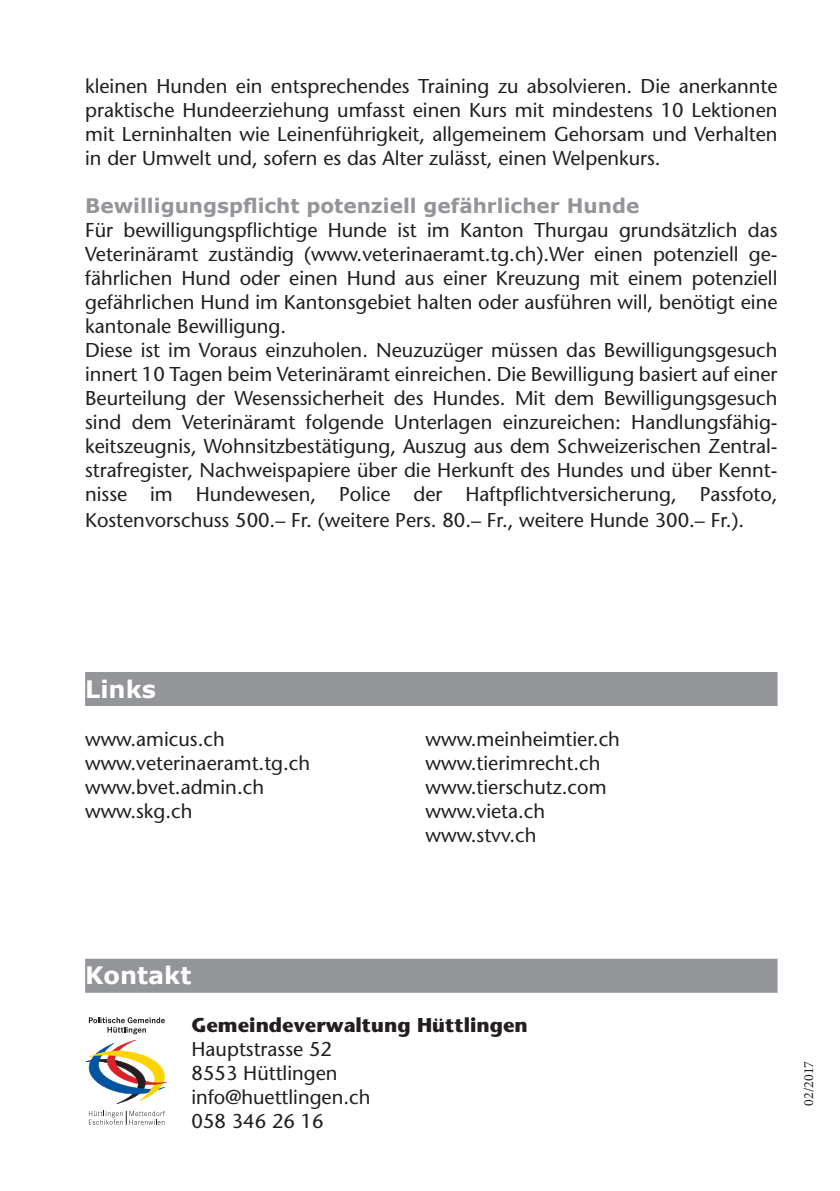
<style>
.page{position:relative;width:840px;height:1191px;background:#fff}
.page>*{position:absolute;margin:0;border:0;box-sizing:border-box;transform-origin:0 0}
.t1{font:700 24px "Verdana";color:#fff}
.t2{font:20px/24px "Stone Sans";color:#231f20}
.t3{font:700 20px "Verdana";color:#939598}
.t4{font:700 20px "Stone Sans";color:#231f20}
.t5{font:14px "Minion Pro";color:#231f20}
</style>
<div class="page">
<div style="left:85px;top:672px;width:692px;height:34px;background:#939598"></div>
<div style="left:85px;top:958px;width:692px;height:34px;background:#939598"></div>
<svg style="left:85px;top:1017px;width:82px;height:86px"></svg>
<svg style="left:89px;top:1110px;width:76px;height:14px"></svg>
<p class="t2" style="left:85px;top:74px;width:693px;text-align:justify">kleinen Hunden ein entsprechendes Training zu absolvieren. Die anerkannte praktische Hundeerziehung umfasst einen Kurs mit mindestens 10 Lektionen mit Lerninhalten wie Leinenführigkeit, allgemeinem Gehorsam und Verhalten in der Umwelt und, sofern es das Alter zulässt, einen Welpenkurs.</p>
<p class="t3" style="left:85px;top:192px;width:555px">Bewilligungspflicht potenziell gefährlicher Hunde</p>
<p class="t2" style="left:85px;top:218px;width:693px">Für bewilligungspflichtige Hunde ist im Kanton Thurgau grundsätzlich das Veterinäramt zuständig (www.veterinaeramt.tg.ch).Wer einen potenziell ge&shy;fährlichen Hund oder einen Hund aus einer Kreuzung mit einem potenziell gefährlichen Hund im Kantonsgebiet halten oder ausführen will, benötigt eine kantonale Bewilligung.<br>Diese ist im Voraus einzuholen. Neuzuzüger müssen das Bewilligungsgesuch innert 10 Tagen beim Veterinäramt einreichen. Die Bewilligung basiert auf einer Beurteilung der Wesenssicherheit des Hundes. Mit dem Bewilligungsgesuch sind dem Veterinäramt folgende Unterlagen einzureichen: Handlungsfähig&shy;keitszeugnis, Wohnsitzbestätigung, Auszug aus dem Schweizerischen Zentral&shy;strafregister, Nachweispapiere über die Herkunft des Hundes und über Kennt&shy;nisse im Hundewesen, Police der Haftpflichtversicherung, Passfoto,</p>
<p class="t2" style="left:85px;top:508px;width:660px">Kostenvorschuss 500.– Fr. (weitere Pers. 80.– Fr., weitere Hunde 300.– Fr.).</p>
<p class="t1" style="left:85px;top:672px;width:72px">Links</p>
<p class="t2" style="left:85px;top:726px;width:141px">www.amicus.ch</p>
<p class="t2" style="left:425px;top:726px;width:196px">www.meinheimtier.ch</p>
<p class="t2" style="left:85px;top:750px;width:226px">www.veterinaeramt.tg.ch</p>
<p class="t2" style="left:425px;top:750px;width:176px">www.tierimrecht.ch</p>
<p class="t2" style="left:85px;top:774px;width:180px">www.bvet.admin.ch</p>
<p class="t2" style="left:425px;top:774px;width:182px">www.tierschutz.com</p>
<p class="t2" style="left:85px;top:798px;width:109px">www.skg.ch</p>
<p class="t2" style="left:425px;top:798px;width:121px">www.vieta.ch www.stvv.ch</p>
<p class="t1" style="left:85px;top:958px;width:108px">Kontakt</p>
<p class="t4" style="left:191px;top:1013px;width:337px">Gemeindeverwaltung Hüttlingen</p>
<p class="t2" style="left:191px;top:1037px;width:180px">Hauptstrasse 52<br>8553 Hüttlingen info@huettlingen.ch<br>058 346 26 16</p>
<p class="t5" style="left:799px;top:1106px;width:46px;rotate:-90deg">02/2017</p>
</div>
